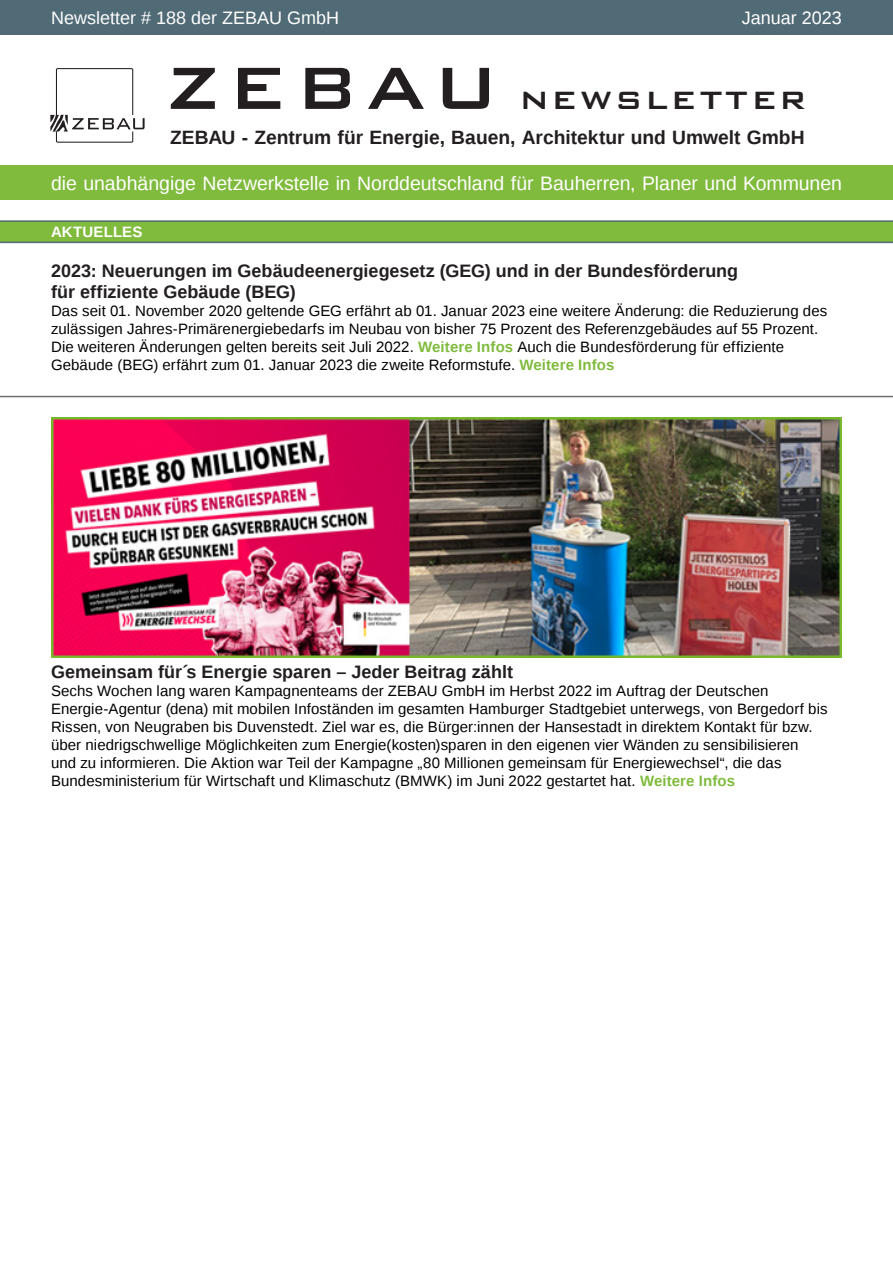
<style>
.page{position:relative;width:893px;height:1263px;background:#fff}
.page>*{position:absolute;margin:0;border:0;box-sizing:border-box;transform-origin:0 0}
.t1{font:500 40.95px "Bank Gothic BT";letter-spacing:.075em;color:#231f20}
.t2{font:19.5px "Liberation Sans";letter-spacing:-.005em;color:#fff}
.t3{font:700 19.2px "Liberation Sans";color:#231f20}
.Überschrift{font:700 18px "Liberation Sans";color:#231f20}
.t4{font:18px "Liberation Sans";color:#fff}
.Überschrift-2{font:15px/18px "Liberation Sans";letter-spacing:.005em;color:#000}
.t5{font:700 15px "Liberation Sans";letter-spacing:.01em;color:#fff}
.s1{font-size:79.5px}
.s2{font-weight:700;color:#80bb3d}
</style>
<div class="page">
<div style="left:0;top:0;width:893px;height:34px;background:#506a76"></div>
<div style="left:0;top:166px;width:893px;height:34px;background:#80bb3d"></div>
<svg style="left:50px;top:68px;width:95px;height:75px"></svg>
<div style="left:0;top:221px;width:893px;height:21px;background:#80bb3d"></div>
<hr style="left:0;top:242px;width:893px;height:1px;background:#506a76">
<hr style="left:0;top:220px;width:893px;height:2px;background:#506a76">
<img style="left:51px;top:418px;width:791px;height:239px">
<hr style="left:0;top:396px;width:893px;height:1px;background:#6c6d70">
<p class="t4" style="left:51px;top:7px;width:290px">Newsletter # 188 der ZEBAU GmbH</p>
<p class="t4" style="left:742px;top:7px;width:102px">Januar 2023</p>
<h1 class="t1" style="left:166px;top:76px;width:642px"><span class="s1">ZEBAU</span> newsletter</h1>
<p class="t3" style="left:170px;top:124px;width:636px">ZEBAU - Zentrum für Energie, Bauen, Architektur und Umwelt GmbH</p>
<h2 class="t2" style="left:51px;top:172px;width:792px">die unabhängige Netzwerkstelle in Norddeutschland für Bauherren, Planer und Kommunen</h2>
<p class="t5" style="left:51px;top:222px;width:93px">AKTUELLES</p>
<p class="Überschrift" style="left:51px;top:258px;width:689px">2023: Neuerungen im Gebäudeenergiegesetz (GEG) und in der Bundesförderung</p>
<p class="Überschrift" style="left:51px;top:280px;width:246px">für effiziente Gebäude (BEG)</p>
<p class="Überschrift-2" style="left:51px;top:303px;width:778px">Das seit 01. November 2020 geltende GEG erfährt ab 01. Januar 2023 eine weitere Änderung: die Reduzierung des zulässigen Jahres-Primärenergiebedarfs im Neubau von bisher 75 Prozent des Referenzgebäudes auf 55 Prozent.<br>Die weiteren Änderungen gelten bereits seit Juli 2022. <span class="s2">Weitere Infos</span> Auch die Bundesförderung für effiziente Gebäude (BEG) erfährt zum 01. Januar 2023 die zweite Reformstufe. <span class="s2">Weitere Infos</span></p>
<p class="Überschrift" style="left:51px;top:659px;width:463px">Gemeinsam für´s Energie sparen – Jeder Beitrag zählt</p>
<p class="Überschrift-2" style="left:51px;top:682px;width:778px">Sechs Wochen lang waren Kampagnenteams der ZEBAU GmbH im Herbst 2022 im Auftrag der Deutschen Energie-Agentur (dena) mit mobilen Infoständen im gesamten Hamburger Stadtgebiet unterwegs, von Bergedorf bis Rissen, von Neugraben bis Duvenstedt. Ziel war es, die Bürger:innen der Hansestadt in direktem Kontakt für bzw. über niedrigschwellige Möglichkeiten zum Energie(kosten)sparen in den eigenen vier Wänden zu sensibilisieren<br>und zu informieren. Die Aktion war Teil der Kampagne „80 Millionen gemeinsam für Energiewechsel“, die das Bundesministerium für Wirtschaft und Klimaschutz (BMWK) im Juni 2022 gestartet hat. <span class="s2">Weitere Infos</span></p>
</div>
